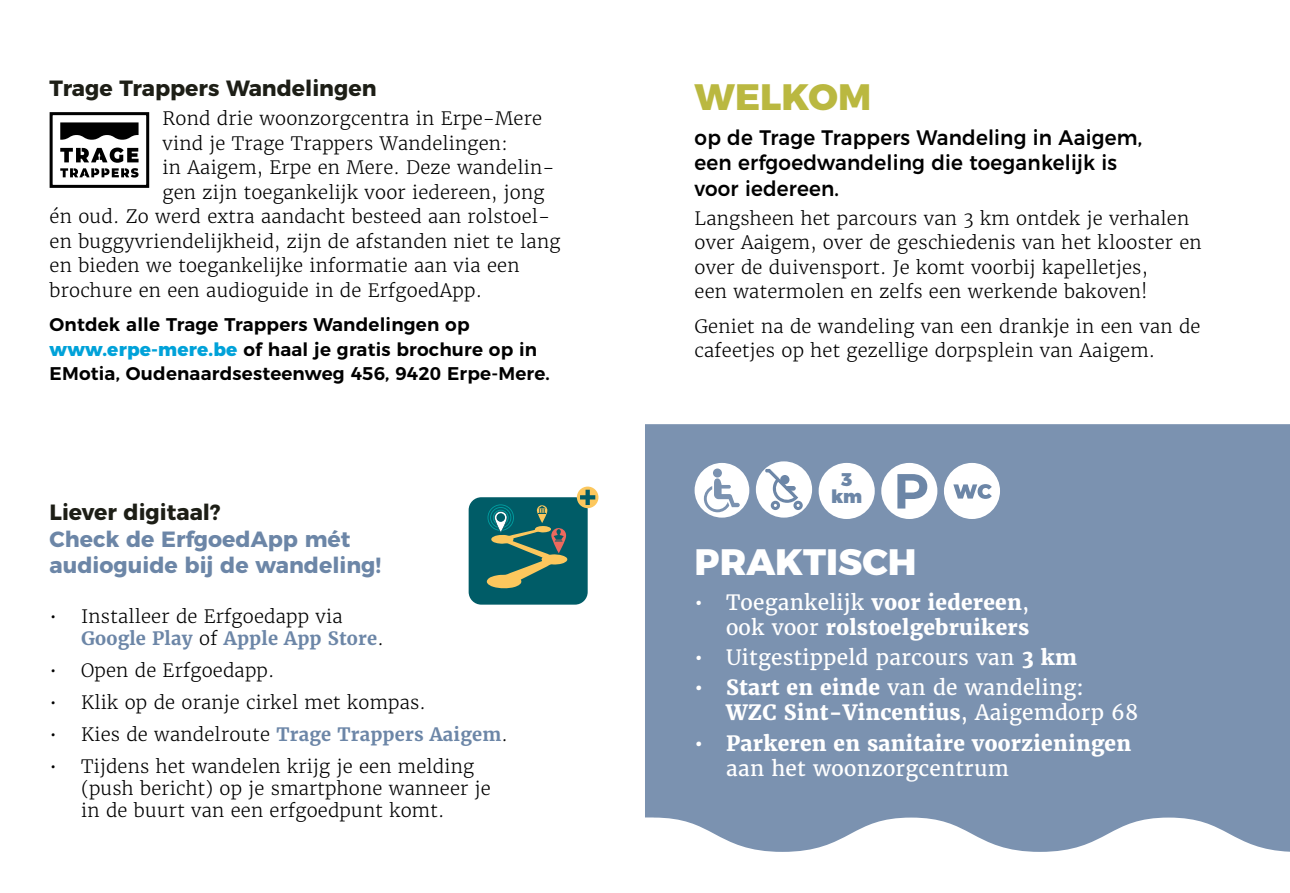
<style>
.page{position:relative;width:1290px;height:893px;background:#fff}
.page>*{position:absolute;margin:0;border:0;box-sizing:border-box;transform-origin:0 0}
.t1{font:800 36.75px "Montserrat";color:#fff}
.t2{font:800 36.75px "Montserrat";color:#bab840}
.t3{font:700 22.05px/26.4px "Montserrat";color:#6c86a7}
.t4{font:700 22.05px "Montserrat";color:#1d1e16}
.t5{font:800 21px/25.2px "Merriweather";letter-spacing:.01em;color:#fff;text-align:right}
.t6{font:500 21px/25.2px "Montserrat";letter-spacing:.01em;color:#000;scale:.95 1}
.t7{font:21px "Merriweather";letter-spacing:.01em;color:#fff}
.t8{font:300 18.38px/24.5px "Merriweather";letter-spacing:.01em;color:#000}
.t9{font:600 18.38px/24.5px "Montserrat";letter-spacing:.01em;color:#000}
.t10{font:900 18.38px/16.4px "Montserrat";color:#6c86a7;text-align:center}
.s1{font-weight:800;color:#00a2d9}
.s2{font-weight:700;color:#6c86a7}
.s3{font-weight:400}
.s4{font-weight:800}
</style>
<div class="page">
<div style="left:469px;top:497px;width:119px;height:108px;background:#005c67;border-radius:13px"></div>
<div style="left:577px;top:487px;width:21px;height:21px;background:#fcc75d;border-radius:50%"></div>
<svg style="left:580px;top:490px;width:15px;height:15px"></svg>
<svg style="left:487px;top:504px;width:80px;height:85px"></svg>
<div style="left:497px;top:514px;width:8px;height:7px;background:#005c67;border-radius:50%"></div>
<div style="left:645px;top:424px;width:645px;height:428px;background:#7b92b0"></div>
<div style="left:50px;top:112px;width:99px;height:76px;border:3px solid #000"></div>
<svg style="left:60px;top:122px;width:79px;height:18px"></svg>
<svg style="left:60px;top:148px;width:79px;height:30px"></svg>
<svg style="left:694px;top:463px;width:55px;height:55px"></svg>
<div style="left:819px;top:463px;width:56px;height:56px;background:#fff;border-radius:50%"></div>
<div style="left:881px;top:463px;width:56px;height:56px;background:#fff;border-radius:50%"></div>
<svg style="left:897px;top:474px;width:30px;height:34px"></svg>
<div style="left:944px;top:463px;width:56px;height:56px;background:#fff;border-radius:50%"></div>
<svg style="left:953px;top:484px;width:39px;height:15px"></svg>
<div style="left:756px;top:461px;width:56px;height:57px;background:#fff;border-radius:50%"></div>
<svg style="left:765px;top:469px;width:38px;height:41px"></svg>
<p class="t4" style="left:50px;top:70px;width:328px">Trage Trappers Wandelingen</p>
<p class="t8" style="left:163px;top:106px;width:381px">Rond drie woonzorgcentra in Erpe-Mere</p>
<p class="t8" style="left:163px;top:131px;width:347px">vind je Trage Trappers Wandelingen:</p>
<p class="t8" style="left:163px;top:155px;width:393px">in Aaigem, Erpe en Mere. Deze wandelin-</p>
<p class="t8" style="left:163px;top:180px;width:383px">gen zijn toegankelijk voor iedereen, jong</p>
<p class="t8" style="left:50px;top:204px;width:502px">én oud. Zo werd extra aandacht besteed aan rolstoel-</p>
<p class="t8" style="left:50px;top:229px;width:512px">en buggyvriendelijkheid, zijn de afstanden niet te lang</p>
<p class="t8" style="left:50px;top:253px;width:471px">en bieden we toegankelijke informatie aan via een</p>
<p class="t8" style="left:50px;top:278px;width:434px">brochure en een audioguide in de ErfgoedApp.</p>
<p class="t9" style="left:50px;top:311px;width:502px">Ontdek alle Trage Trappers Wandelingen op <span class="s1">www.erpe-mere.be</span> of haal je gratis brochure op in<br>EMotia, Oudenaardsesteenweg 456, 9420 Erpe-Mere.</p>
<p class="t4" style="left:50px;top:494px;width:172px">Liever digitaal?</p>
<p class="t3" style="left:50px;top:524px;width:333px">Check de ErfgoedApp mét audioguide bij de wandeling!</p>
<p class="t8" style="left:81px;top:605px;width:304px;line-height:22.1px;text-indent:-31px">• Installeer de Erfgoedapp via<br><span class="s2">Google Play</span> of <span class="s2">Apple App Store</span>.</p>
<p class="t8" style="left:50px;top:658px;width:226px">• Open de Erfgoedapp.</p>
<p class="t8" style="left:50px;top:690px;width:378px">• Klik op de oranje cirkel met kompas.</p>
<p class="t8" style="left:50px;top:722px;width:460px">• Kies de wandelroute <span class="s2">Trage Trappers Aaigem</span>.</p>
<p class="t8" style="left:81px;top:755px;width:411px;line-height:22.1px;text-indent:-31px">• Tijdens het wandelen krijg je een melding (push bericht) op je smartphone wanneer je in de buurt van een erfgoedpunt komt.</p>
<h1 class="t2" style="left:694px;top:66px;width:178px">WELKOM</h1>
<p class="t6" style="left:694px;top:123px;width:472px">op de Trage Trappers Wandeling in Aaigem, een erfgoedwandeling die toegankelijk is voor iedereen.</p>
<p class="t8" style="left:694px;top:206px;width:509px">Langsheen het parcours van 3 km ontdek je verhalen over Aaigem, over de geschiedenis van het klooster en over de duivensport. Je komt voorbij kapelletjes,<br>een watermolen en zelfs een werkende bakoven!</p>
<p class="t8" style="left:694px;top:314px;width:507px">Geniet na de wandeling van een drankje in een van de cafeetjes op het gezellige dorpsplein van Aaigem.</p>
<p class="t10" style="left:831px;top:470px;width:33px">3 km</p>
<h1 class="t1" style="left:694px;top:531px;width:223px">PRAKTISCH</h1>
<p class="t5" style="left:694px;top:589px;width:336px"><span class="s3">• Toegankelijk</span> voor iedereen<span class="s3">, ook voor</span> rolstoelgebruikers</p>
<p class="t7" style="left:694px;top:644px;width:384px">• Uitgestippeld parcours van <span class="s4">3 km</span></p>
<p class="t5" style="left:726px;top:675px;width:414px;text-align:left;text-indent:-32px">• Start en einde <span class="s3">van de wandeling:<br></span>WZC Sint-Vincentius<span class="s3">, Aaigemdorp 68</span></p>
<p class="t5" style="left:694px;top:730px;width:438px">• Parkeren en sanitaire voorzieningen</p>
<p class="t7" style="left:726px;top:755px;width:284px">aan het woonzorgcentrum</p>
</div>
